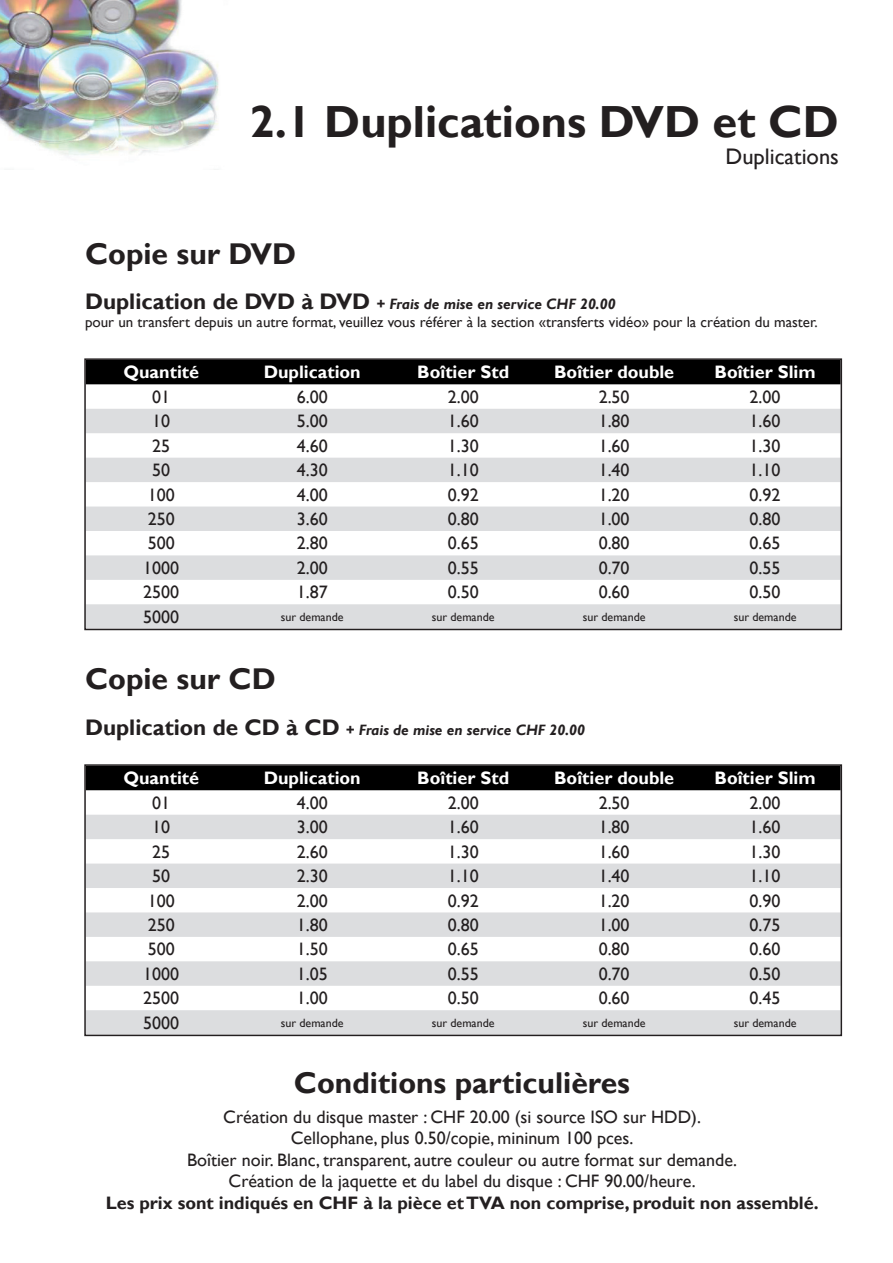
<style>
.page{position:relative;width:893px;height:1263px;background:#fff}
.page>*{position:absolute;margin:0;border:0;box-sizing:border-box;transform-origin:0 0}
.t1{font:700 45px "Gill Sans";color:#231f20}
.t2{font:700 30px "Gill Sans";color:#231f20}
.t3{font:22.5px "Gill Sans";color:#231f20}
.t4{font:18px/21.6px "Gill Sans";color:#231f20;text-align:center}
.t5{font:700 18px "Gill Sans";color:#fff}
.t6{font:700 18px "Gill Sans";color:#231f20}
.t7{font:15px/18px "Gill Sans";color:#231f20}
.t8{font:italic 700 15px "Gill Sans";color:#231f20}
.t9{font:12px "Gill Sans";color:#231f20}
.s1{font-weight:700;font-size:22.5px}
.s2{font-weight:700;font-style:italic}
.s3{font-style:normal;font-size:22.5px}
</style>
<div class="page">
<div style="left:87px;top:361px;width:752px;height:23px;background:#000"></div>
<svg style="left:87px;top:409px;width:752px;height:218px;fill:#dcdddf"></svg>
<div style="left:84px;top:358px;width:758px;height:272px;border:2px solid #231f20"></div>
<div style="left:87px;top:767px;width:752px;height:23px;background:#000"></div>
<svg style="left:87px;top:815px;width:752px;height:218px;fill:#dcdddf"></svg>
<div style="left:84px;top:764px;width:758px;height:272px;border:2px solid #231f20"></div>
<img style="left:0;top:0;width:219px;height:156px">
<h1 class="t1" style="left:250px;top:95px;width:591px">2.1 Duplications DVD et CD</h1>
<p class="t3" style="left:725px;top:144px;width:115px">Duplications</p>
<h2 class="t2" style="left:85px;top:236px;width:213px">Copie sur DVD</h2>
<p class="t7" style="left:85px;top:295px;width:734px"><span class="s1">Duplication de DVD à DVD</span> <span class="s2">+ Frais de mise en service CHF 20.00<br></span>pour un transfert depuis un autre format, veuillez vous référer à la section «transferts vidéo» pour la création du master.</p>
<p class="t5" style="left:123px;top:361px;width:77px">Quantité</p>
<p class="t5" style="left:264px;top:361px;width:99px">Duplication</p>
<p class="t5" style="left:417px;top:361px;width:93px">Boîtier Std</p>
<p class="t5" style="left:554px;top:361px;width:122px">Boîtier double</p>
<p class="t5" style="left:714px;top:361px;width:103px">Boîtier Slim</p>
<p class="t4" style="left:152px;top:386px;width:19px">01</p>
<p class="t4" style="left:297px;top:386px;width:32px">6.00</p>
<p class="t4" style="left:448px;top:386px;width:32px">2.00</p>
<p class="t4" style="left:599px;top:386px;width:32px">2.50</p>
<p class="t4" style="left:750px;top:386px;width:32px">2.00</p>
<p class="t4" style="left:152px;top:411px;width:19px">10</p>
<p class="t4" style="left:297px;top:411px;width:32px">5.00</p>
<p class="t4" style="left:448px;top:411px;width:32px">1.60</p>
<p class="t4" style="left:599px;top:411px;width:32px">1.80</p>
<p class="t4" style="left:750px;top:411px;width:32px">1.60</p>
<p class="t4" style="left:152px;top:435px;width:19px">25</p>
<p class="t4" style="left:297px;top:435px;width:32px">4.60</p>
<p class="t4" style="left:448px;top:435px;width:32px">1.30</p>
<p class="t4" style="left:599px;top:435px;width:32px">1.60</p>
<p class="t4" style="left:750px;top:435px;width:32px">1.30</p>
<p class="t4" style="left:152px;top:460px;width:19px">50</p>
<p class="t4" style="left:297px;top:460px;width:32px">4.30</p>
<p class="t4" style="left:448px;top:460px;width:32px">1.10</p>
<p class="t4" style="left:599px;top:460px;width:32px">1.40</p>
<p class="t4" style="left:750px;top:460px;width:32px">1.10</p>
<p class="t4" style="left:148px;top:484px;width:28px">100</p>
<p class="t4" style="left:297px;top:484px;width:32px">4.00</p>
<p class="t4" style="left:448px;top:484px;width:32px">0.92</p>
<p class="t4" style="left:599px;top:484px;width:32px">1.20</p>
<p class="t4" style="left:750px;top:484px;width:32px">0.92</p>
<p class="t4" style="left:148px;top:508px;width:28px">250</p>
<p class="t4" style="left:297px;top:508px;width:32px">3.60</p>
<p class="t4" style="left:448px;top:508px;width:32px">0.80</p>
<p class="t4" style="left:599px;top:508px;width:32px">1.00</p>
<p class="t4" style="left:750px;top:508px;width:32px">0.80</p>
<p class="t4" style="left:148px;top:533px;width:28px">500</p>
<p class="t4" style="left:297px;top:533px;width:32px">2.80</p>
<p class="t4" style="left:448px;top:533px;width:32px">0.65</p>
<p class="t4" style="left:599px;top:533px;width:32px">0.80</p>
<p class="t4" style="left:750px;top:533px;width:32px">0.65</p>
<p class="t4" style="left:143px;top:557px;width:37px">1000</p>
<p class="t4" style="left:297px;top:557px;width:32px">2.00</p>
<p class="t4" style="left:448px;top:557px;width:32px">0.55</p>
<p class="t4" style="left:599px;top:557px;width:32px">0.70</p>
<p class="t4" style="left:750px;top:557px;width:32px">0.55</p>
<p class="t4" style="left:143px;top:582px;width:37px">2500</p>
<p class="t4" style="left:297px;top:582px;width:32px">1.87</p>
<p class="t4" style="left:448px;top:582px;width:32px">0.50</p>
<p class="t4" style="left:599px;top:582px;width:32px">0.60</p>
<p class="t4" style="left:750px;top:582px;width:32px">0.50</p>
<p class="t4" style="left:143px;top:606px;width:37px">5000</p>
<p class="t9" style="left:281px;top:610px;width:64px">sur demande</p>
<p class="t9" style="left:432px;top:610px;width:64px">sur demande</p>
<p class="t9" style="left:583px;top:610px;width:64px">sur demande</p>
<p class="t9" style="left:734px;top:610px;width:64px">sur demande</p>
<h2 class="t2" style="left:85px;top:661px;width:192px">Copie sur CD</h2>
<p class="t8" style="left:85px;top:721px;width:502px"><span class="s3">Duplication de CD à CD</span> + Frais de mise en service CHF 20.00</p>
<p class="t5" style="left:123px;top:767px;width:77px">Quantité</p>
<p class="t5" style="left:264px;top:767px;width:99px">Duplication</p>
<p class="t5" style="left:417px;top:767px;width:93px">Boîtier Std</p>
<p class="t5" style="left:554px;top:767px;width:122px">Boîtier double</p>
<p class="t5" style="left:714px;top:767px;width:103px">Boîtier Slim</p>
<p class="t4" style="left:152px;top:792px;width:19px">01</p>
<p class="t4" style="left:297px;top:792px;width:32px">4.00</p>
<p class="t4" style="left:448px;top:792px;width:32px">2.00</p>
<p class="t4" style="left:599px;top:792px;width:32px">2.50</p>
<p class="t4" style="left:750px;top:792px;width:32px">2.00</p>
<p class="t4" style="left:152px;top:817px;width:19px">10</p>
<p class="t4" style="left:297px;top:817px;width:32px">3.00</p>
<p class="t4" style="left:448px;top:817px;width:32px">1.60</p>
<p class="t4" style="left:599px;top:817px;width:32px">1.80</p>
<p class="t4" style="left:750px;top:817px;width:32px">1.60</p>
<p class="t4" style="left:152px;top:841px;width:19px">25</p>
<p class="t4" style="left:297px;top:841px;width:32px">2.60</p>
<p class="t4" style="left:448px;top:841px;width:32px">1.30</p>
<p class="t4" style="left:599px;top:841px;width:32px">1.60</p>
<p class="t4" style="left:750px;top:841px;width:32px">1.30</p>
<p class="t4" style="left:152px;top:865px;width:19px">50</p>
<p class="t4" style="left:297px;top:865px;width:32px">2.30</p>
<p class="t4" style="left:448px;top:865px;width:32px">1.10</p>
<p class="t4" style="left:599px;top:865px;width:32px">1.40</p>
<p class="t4" style="left:750px;top:865px;width:32px">1.10</p>
<p class="t4" style="left:148px;top:890px;width:28px">100</p>
<p class="t4" style="left:297px;top:890px;width:32px">2.00</p>
<p class="t4" style="left:448px;top:890px;width:32px">0.92</p>
<p class="t4" style="left:599px;top:890px;width:32px">1.20</p>
<p class="t4" style="left:750px;top:890px;width:32px">0.90</p>
<p class="t4" style="left:148px;top:914px;width:28px">250</p>
<p class="t4" style="left:297px;top:914px;width:32px">1.80</p>
<p class="t4" style="left:448px;top:914px;width:32px">0.80</p>
<p class="t4" style="left:599px;top:914px;width:32px">1.00</p>
<p class="t4" style="left:750px;top:914px;width:32px">0.75</p>
<p class="t4" style="left:148px;top:939px;width:28px">500</p>
<p class="t4" style="left:297px;top:939px;width:32px">1.50</p>
<p class="t4" style="left:448px;top:939px;width:32px">0.65</p>
<p class="t4" style="left:599px;top:939px;width:32px">0.80</p>
<p class="t4" style="left:750px;top:939px;width:32px">0.60</p>
<p class="t4" style="left:143px;top:963px;width:37px">1000</p>
<p class="t4" style="left:297px;top:963px;width:32px">1.05</p>
<p class="t4" style="left:448px;top:963px;width:32px">0.55</p>
<p class="t4" style="left:599px;top:963px;width:32px">0.70</p>
<p class="t4" style="left:750px;top:963px;width:32px">0.50</p>
<p class="t4" style="left:143px;top:988px;width:37px">2500</p>
<p class="t4" style="left:297px;top:988px;width:32px">1.00</p>
<p class="t4" style="left:448px;top:988px;width:32px">0.50</p>
<p class="t4" style="left:599px;top:988px;width:32px">0.60</p>
<p class="t4" style="left:750px;top:988px;width:32px">0.45</p>
<p class="t4" style="left:143px;top:1012px;width:37px">5000</p>
<p class="t9" style="left:281px;top:1015px;width:64px">sur demande</p>
<p class="t9" style="left:432px;top:1015px;width:64px">sur demande</p>
<p class="t9" style="left:583px;top:1015px;width:64px">sur demande</p>
<p class="t9" style="left:734px;top:1015px;width:64px">sur demande</p>
<h2 class="t2" style="left:294px;top:1064px;width:338px">Conditions particulières</h2>
<p class="t4" style="left:187px;top:1106px;width:552px">Création du disque master : CHF 20.00 (si source ISO sur HDD).<br>Cellophane, plus 0.50/copie, mininum 100 pces.<br>Boîtier noir. Blanc, transparent, autre couleur ou autre format sur demande.<br>Création de la jaquette et du label du disque : CHF 90.00/heure.</p>
<p class="t6" style="left:106px;top:1192px;width:714px">Les prix sont indiqués en CHF à la pièce et TVA non comprise, produit non assemblé.</p>
</div>
